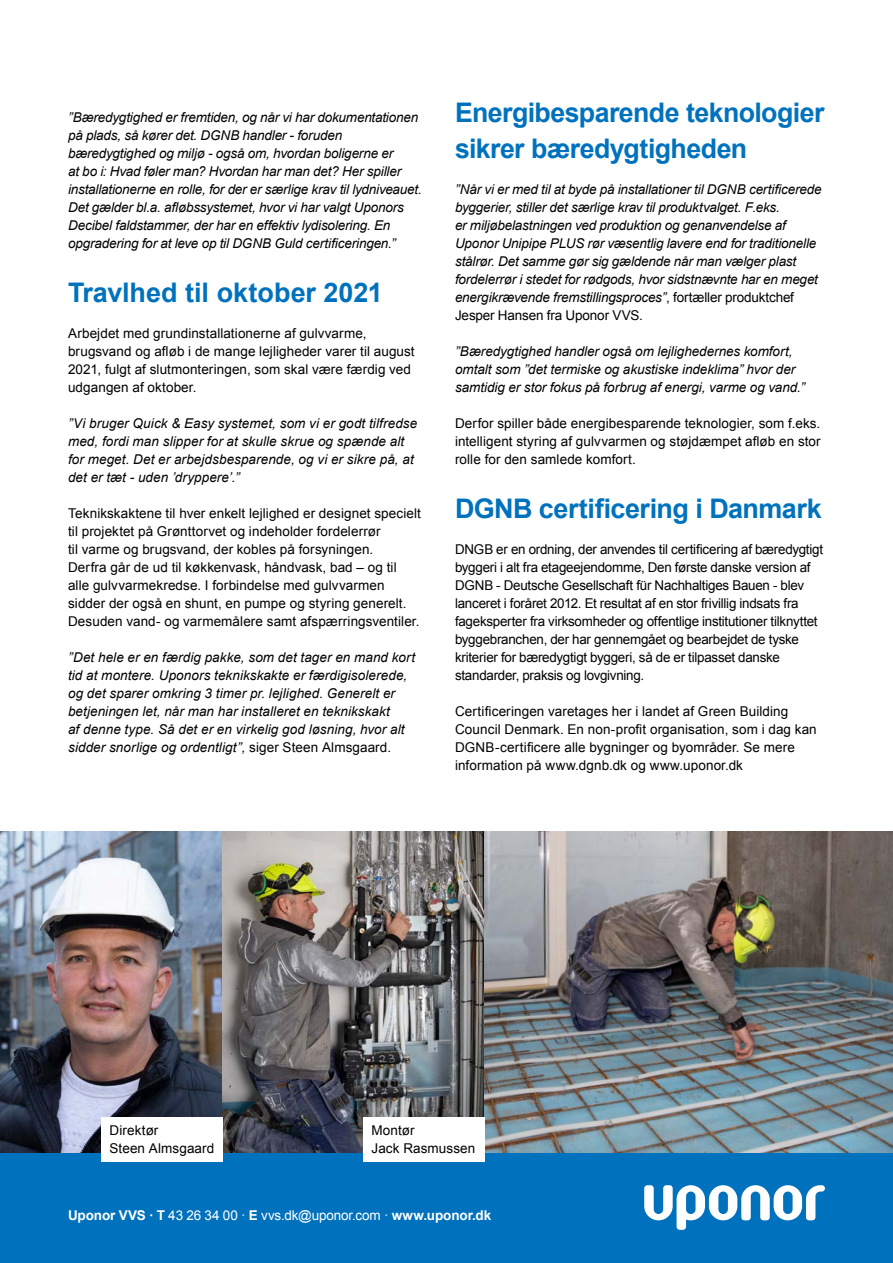
<style>
.page{position:relative;width:893px;height:1263px;background:#fff}
.page>*{position:absolute;margin:0;border:0;box-sizing:border-box;transform-origin:0 0}
.t1{font:700 27px/36px "Arial";letter-spacing:-.02em;color:#0072bd}
.t2{font:700 27px "Arial";color:#0072bd}
.t3{font:italic 13.5px/18px "Arial";letter-spacing:-.01em;color:#000}
.t4{font:13.5px/18px "Arial";letter-spacing:.005em;color:#000}
.t5{font:13.5px/18px "Arial";letter-spacing:-.02em;color:#000}
.t6{font:13.5px "Arial";letter-spacing:-.01em;color:#fff}
.s1{font-style:normal}
.s2{font-weight:700}
</style>
<div class="page">
<img style="left:0;top:832px;width:223px;height:321px">
<img style="left:223px;top:832px;width:262px;height:321px">
<img style="left:485px;top:832px;width:408px;height:321px">
<div style="left:0;top:1153px;width:893px;height:110px;background:#0072bd"></div>
<svg style="left:644px;top:1185px;width:181px;height:45px"></svg>
<div style="left:101px;top:1117px;width:122px;height:45px;background:#fff"></div>
<div style="left:363px;top:1117px;width:122px;height:45px;background:#fff"></div>
<p class="t3" style="left:68px;top:108px;width:355px">”Bæredygtighed er fremtiden, og når vi har dokumentationen på plads, så kører det. DGNB handler - foruden bæredygtighed og miljø - også om, hvordan boligerne er<br>at bo i: Hvad føler man? Hvordan har man det? Her spiller installationerne en rolle, for der er særlige krav til lydniveauet.<br>Det gælder bl.a. afløbssystemet, hvor vi har valgt Uponors Decibel faldstammer, der har en effektiv lydisolering. En opgradering for at leve op til DGNB Guld certificeringen.”</p>
<h1 class="t2" style="left:68px;top:275px;width:316px">Travlhed til oktober 2021</h1>
<p class="t4" style="left:68px;top:324px;width:348px">Arbejdet med grundinstallationerne af gulvvarme, brugsvand og afløb i de mange lejligheder varer til august 2021, fulgt af slutmonteringen, som skal være færdig ved udgangen af oktober.</p>
<p class="t3" style="left:68px;top:414px;width:351px">”Vi bruger Quick &amp; Easy systemet, som vi er godt tilfredse med, fordi man slipper for at skulle skrue og spænde alt for meget. Det er arbejdsbesparende, og vi er sikre på, at det er tæt - uden ’dryppere’.”</p>
<p class="t4" style="left:68px;top:504px;width:354px">Teknikskaktene til hver enkelt lejlighed er designet specielt til projektet på Grønttorvet og indeholder fordelerrør<br>til varme og brugsvand, der kobles på forsyningen.<br>Derfra går de ud til køkkenvask, håndvask, bad – og til alle gulvvarmekredse. I forbindelse med gulvvarmen sidder der også en shunt, en pumpe og styring generelt.<br>Desuden vand- og varmemålere samt afspærringsventiler.</p>
<p class="t3" style="left:68px;top:648px;width:349px">”Det hele er en færdig pakke, som det tager en mand kort tid at montere. Uponors teknikskakte er færdigisolerede, og det sparer omkring 3 timer pr. lejlighed. Generelt er betjeningen let, når man har installeret en teknikskakt<br>af denne type. Så det er en virkelig god løsning, hvor alt sidder snorlige og ordentligt”, <span class="s1">siger Steen Almsgaard.</span></p>
<h1 class="t1" style="left:455px;top:95px;width:371px">Energibesparende teknologier sikrer bæredygtigheden</h1>
<p class="t3" style="left:455px;top:180px;width:368px">”Når vi er med til at byde på installationer til DGNB certificerede byggerier, stiller det særlige krav til produktvalget. F.eks.<br>er miljøbelastningen ved produktion og genanvendelse af Uponor Unipipe PLUS rør væsentlig lavere end for traditionelle stålrør. Det samme gør sig gældende når man vælger plast fordelerrør i stedet for rødgods, hvor sidstnævnte har en meget energikrævende fremstillingsproces”<span class="s1">, fortæller produktchef Jesper Hansen fra Uponor VVS.</span></p>
<p class="t3" style="left:455px;top:342px;width:351px">”Bæredygtighed handler også om lejlighedernes komfort, omtalt som ”det termiske og akustiske indeklima” hvor der samtidig er stor fokus på forbrug af energi, varme og vand.”</p>
<p class="t4" style="left:455px;top:414px;width:367px;text-align:justify">Derfor spiller både energibesparende teknologier, som f.eks. intelligent styring af gulvvarmen og støjdæmpet afløb en stor rolle for den samlede komfort.</p>
<h1 class="t1" style="left:455px;top:491px;width:368px">DGNB certificering i Danmark</h1>
<p class="t5" style="left:455px;top:540px;width:370px">DNGB er en ordning, der anvendes til certificering af bæredygtigt byggeri i alt fra etageejendomme, Den første danske version af DGNB - Deutsche Gesellschaft für Nachhaltiges Bauen - blev lanceret i foråret 2012. Et resultat af en stor frivillig indsats fra fageksperter fra virksomheder og offentlige institutioner tilknyttet byggebranchen, der har gennemgået og bearbejdet de tyske kriterier for bæredygtigt byggeri, så de er tilpasset danske standarder, praksis og lovgivning.</p>
<p class="t4" style="left:455px;top:702px;width:363px">Certificeringen varetages her i landet af Green Building Council Denmark. En non-profit organisation, som i dag kan DGNB-certificere alle bygninger og byområder. Se mere information på www.dgnb.dk og www.uponor.dk</p>
<p class="t4" style="left:110px;top:1122px;width:106px">Direktør<br>Steen Almsgaard</p>
<p class="t4" style="left:371px;top:1122px;width:105px">Montør<br>Jack Rasmussen</p>
<p class="t6" style="left:68px;top:1206px;width:425px"><span class="s2">Uponor VVS · T</span> 43 26 34 00 · <span class="s2">E</span> vvs.dk@uponor.com · <span class="s2">www.uponor.dk</span></p>
</div>
